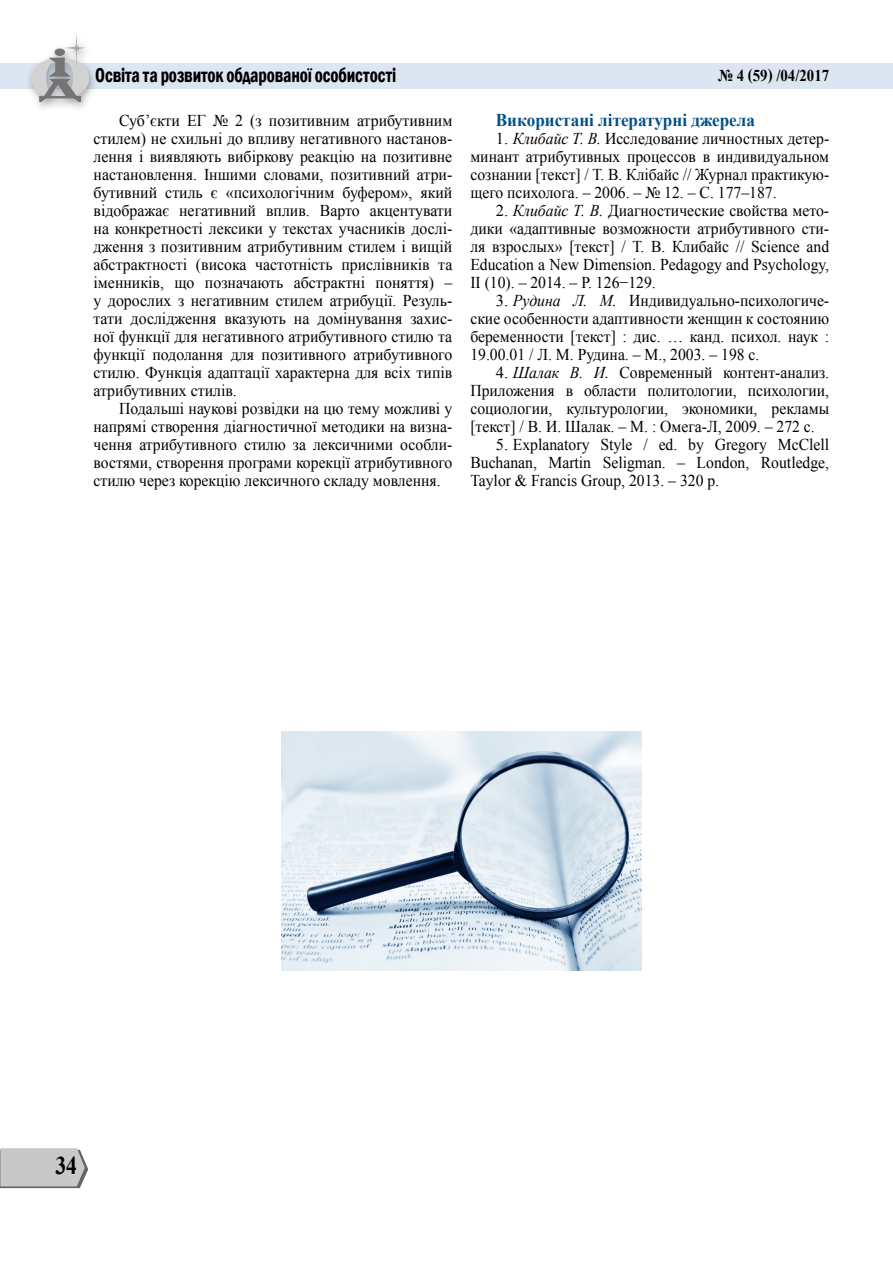
<style>
.page{position:relative;width:893px;height:1263px;background:#fff}
.page>*{position:absolute;margin:0;border:0;box-sizing:border-box;transform-origin:0 0}
.t1{font:700 25.5px "Times New Roman";color:#000;scale:.85 1}
.t2{font:600 condensed 20.7px "Franklin Gothic";letter-spacing:-.01em;color:#000;scale:.86 1}
.t3{font:700 18px "Times New Roman";color:#005089;scale:.95 1}
.t4{font:16.5px/18px "Times New Roman";color:#000;text-align:justify}
.t5{font:16.5px/18px "Times New Roman";color:#000;text-align:justify;scale:.96 1}
.t6{font:16.5px/18px "Times New Roman";color:#000;text-align:justify;scale:.95 1}
.t7{font:700 16.5px "Times New Roman";color:#000;scale:.9 1}
.s1{font-style:italic}
</style>
<div class="page">
<div style="left:1px;top:63px;width:892px;height:26px;background:#dce6f2"></div>
<svg style="left:0;top:1148px;width:88px;height:40px;background:#c3c3c3"></svg>
<div style="left:25px;top:31px;width:73px;height:82px;background:#000;opacity:.37"></div>
<img style="left:31px;top:32px;width:57px;height:69px">
<img style="left:281px;top:731px;width:360px;height:239px">
<p class="t2" style="left:95px;top:61px;width:351px">Освіта та розвиток обдарованої особистості</p>
<p class="t7" style="left:718px;top:64px;width:125px">№ 4 (59) /04/2017</p>
<p class="t5" style="left:94px;top:111px;width:375px;text-indent:26px">Суб’єкти ЕГ № 2 (з позитивним атрибутивним стилем) не схильні до впливу негативного настанов&shy;лення і виявляють вибіркову реакцію на позитивне настановлення. Іншими словами, позитивний атри&shy;бутивний стиль є «психологічним буфером», який відображає негативний вплив. Варто акцентувати на конкретності лексики у текстах учасників дослі&shy;дження з позитивним атрибутивним стилем і вищій абстрактності (висока частотність прислівників та іменників, що позначають абстрактні поняття) – у дорослих з негативним стилем атрибуції. Резуль&shy;тати дослідження вказують на домінування захис&shy;ної функції для негативного атрибутивного стилю та функції подолання для позитивного атрибутивного стилю. Функція адаптації характерна для всіх типів атрибутивних стилів.</p>
<p class="t6" style="left:94px;top:399px;width:379px;text-indent:26px">Подальші наукові розвідки на цю тему можливі у напрямі створення діагностичної методики на визна&shy;чення атрибутивного стилю за лексичними особли&shy;востями, створення програми корекції атрибутивного стилю через корекцію лексичного складу мовлення.</p>
<p class="t3" style="left:496px;top:108px;width:274px">Використані літературні джерела</p>
<p class="t4" style="left:470px;top:129px;width:360px;text-indent:26px">1. <span class="s1">Клибайс Т. В.</span> Исследование личностных детер&shy;минант атрибутивных процессов в индивидуальном сознании [текст] / Т. В. Клібайс // Журнал практикую&shy;щего психолога. – 2006. – № 12. – С. 177–187.</p>
<p class="t4" style="left:470px;top:201px;width:360px;text-indent:26px">2. <span class="s1">Клибайс Т. В.</span> Диагностические свойства мето&shy;дики «адаптивные возможности атрибутивного сти&shy;ля взрослых» [текст] / Т. В. Клибайс // Science and Education a New Dimension. Pedagogy and Psychology, II (10). – 2014. – Р. 126−129.</p>
<p class="t4" style="left:470px;top:291px;width:360px;text-indent:26px">3. <span class="s1">Рудина Л. М.</span> Индивидуально-психологиче&shy;ские особенности адаптивности женщин к состоянию беременности [текст] : дис. … канд. психол. наук :<br>19.00.01 / Л. М. Рудина. – М., 2003. – 198 с.</p>
<p class="t4" style="left:470px;top:363px;width:360px;text-indent:26px">4. <span class="s1">Шалак В. И.</span> Современный контент-анализ.<br>Приложения в области политологии, психологии, социологии, культурологии, экономики, рекламы [текст] / В. И. Шалак. – М. : Омега-Л, 2009. – 272 с.</p>
<p class="t4" style="left:470px;top:435px;width:360px;text-indent:26px">5. Explanatory Style / ed. by Gregory McClell Buchanan, Martin Seligman. – London, Routledge, Taylor &amp; Francis Group, 2013. – 320 p.</p>
<h1 class="t1" style="left:55px;top:1148px;width:27px">34</h1>
</div>
